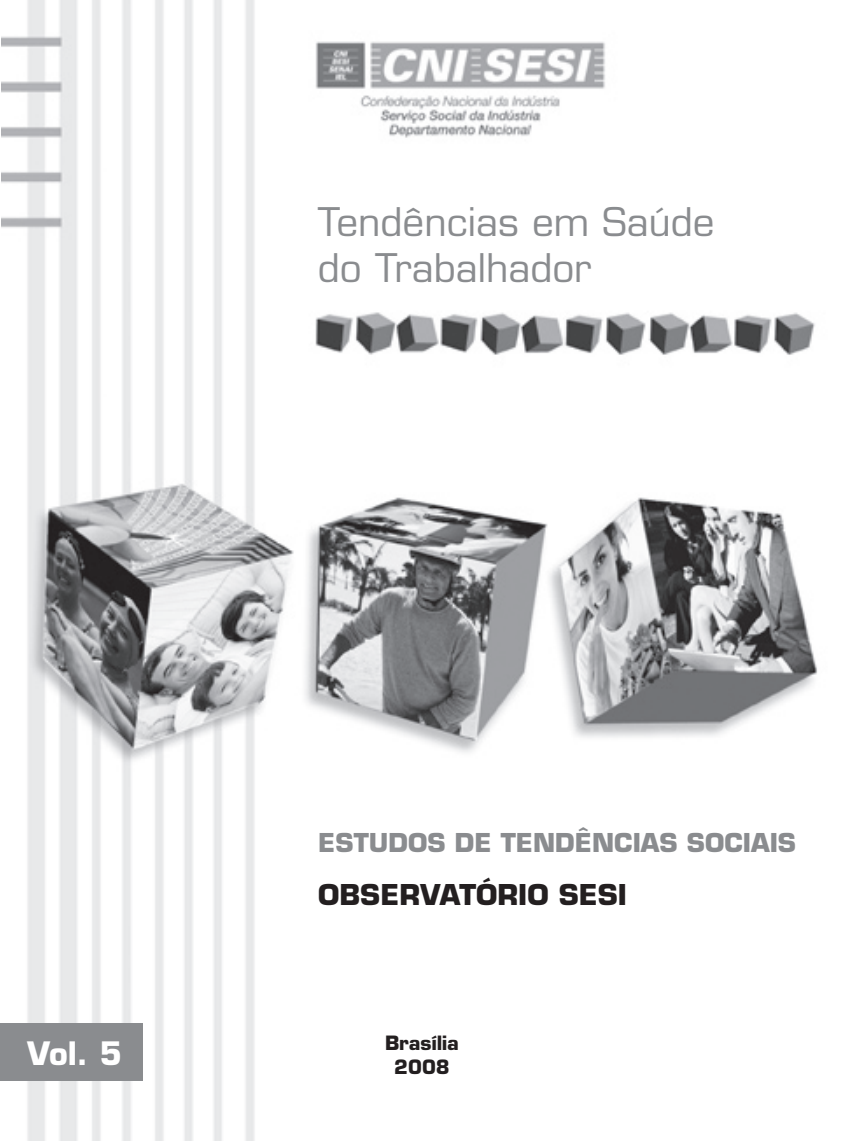
<style>
.page{position:relative;width:844px;height:1141px;background:#fff}
.page>*{position:absolute;margin:0;border:0;box-sizing:border-box;transform-origin:0 0}
.t1{font:38.5px/46.2px "Eurostile LT Std";color:#8a8c8f}
.t2{font:700 31.5px "Eurostile LT Std";color:#fff}
.t3{font:700 28px "Eurostile LT Std";color:#231f20}
.t4{font:700 25.38px "Eurostile LT Std";color:#8a8c8f}
.t5{font:700 19.25px/23.1px "Eurostile LT Std";color:#231f20;text-align:center}
</style>
<div class="page">
<img style="left:2px;top:0;width:815px;height:1141px">
<div style="left:0;top:1023px;width:143px;height:57px;background:#8a8c8f"></div>
<p class="t1" style="left:317px;top:199px;width:398px">Tendências em Saúde do Trabalhador</p>
<p class="t2" style="left:28px;top:1034px;width:96px">Vol. 5</p>
<p class="t4" style="left:318px;top:827px;width:479px">ESTUDOS DE TENDÊNCIAS SOCIAIS</p>
<p class="t3" style="left:318px;top:877px;width:310px">OBSERVATÓRIO SESI</p>
<p class="t5" style="left:385px;top:1032px;width:75px">Brasília<br>2008</p>
</div>
